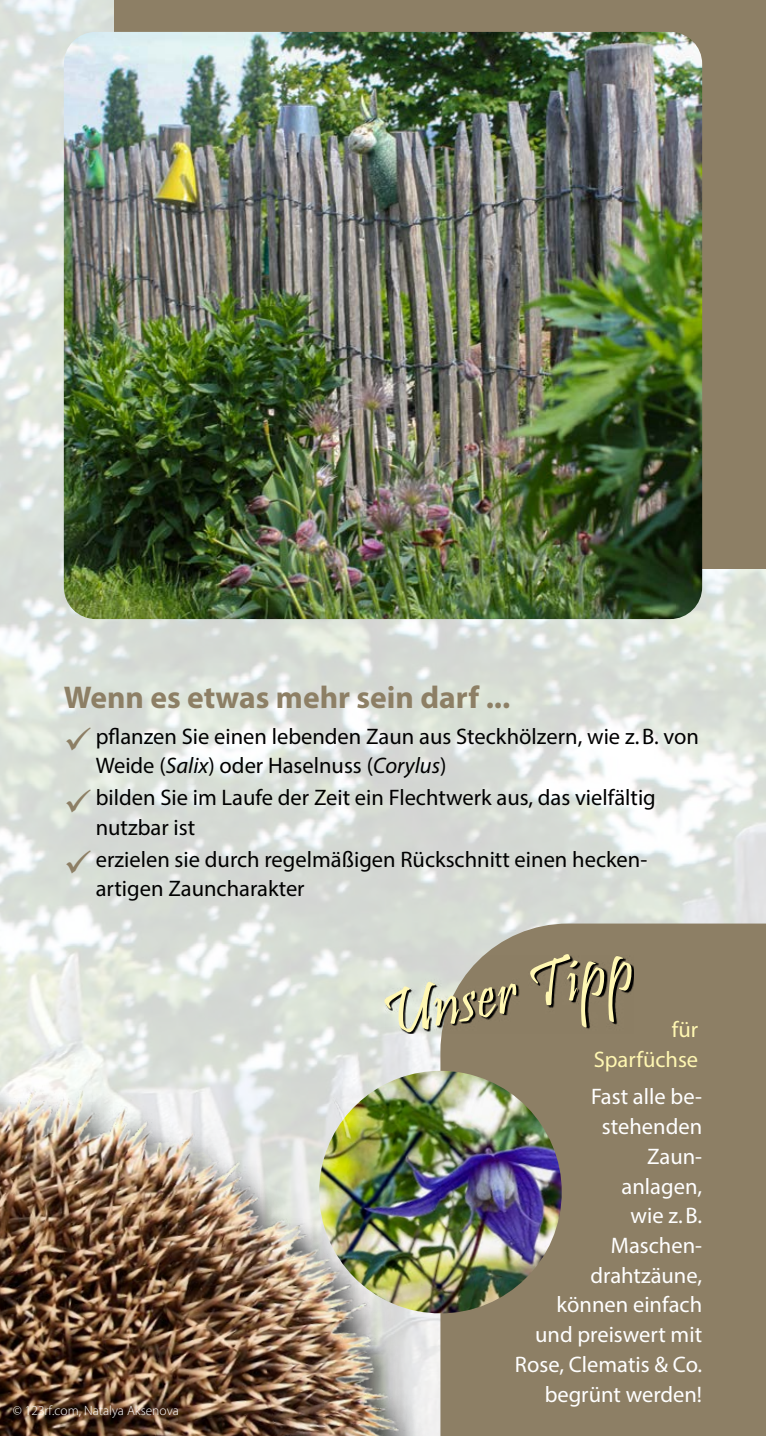
<style>
.page{position:relative;width:766px;height:1436px;background:#fff}
.page>*{position:absolute;margin:0;border:0;box-sizing:border-box;transform-origin:0 0}
.unser_tipp{font:67.5px "Pristina";color:#fff7b2}
.unterueberschrift{font:700 31.5px "Myriad Pro";color:#8d7f65}
.t1{font:22.5px/29.2px "Myriad Pro";color:#000}
.beschriftung_oval{font:22.5px/29.7px "Myriad Pro";color:#fff;text-align:right}
.beschriftung_oval-2{font:22.5px/29.7px "Myriad Pro";color:#fff7b2;text-align:right}
.t2{font:300 13.5px "Myriad Pro";color:#fff}
.s1{font-style:italic}
</style>
<div class="page">
<img style="left:0;top:0;width:765px;height:1435px">
<div style="left:440px;top:923px;width:325px;height:512px;background:#8d7f65"></div>
<div style="left:115px;top:0;width:650px;height:568px;background:#8d7f65"></div>
<img style="left:64px;top:32px;width:638px;height:587px">
<img style="left:422px;top:1070px;width:150px;height:253px">
<svg style="left:385px;top:955px;width:248px;height:79px;background:#888170"></svg>
<img style="left:0;top:1024px;width:422px;height:411px">
<svg style="left:66px;top:726px;width:25px;height:24px"></svg>
<svg style="left:66px;top:788px;width:25px;height:24px"></svg>
<svg style="left:66px;top:850px;width:25px;height:23px"></svg>
<h3 class="unterueberschrift" style="left:64px;top:676px;width:448px">Wenn es etwas mehr sein darf ...</h3>
<p class="t1" style="left:96px;top:721px;width:604px">pflanzen Sie einen lebenden Zaun aus Steckhölzern, wie z.B. von<br>Weide (<span class="s1">Salix</span>) oder Haselnuss (<span class="s1">Corylus</span>)</p>
<p class="t1" style="left:96px;top:782px;width:561px">bilden Sie im Laufe der Zeit ein Flechtwerk aus, das vielfältig nutzbar ist</p>
<p class="t1" style="left:96px;top:844px;width:551px">erzielen sie durch regelmäßigen Rückschnitt einen hecken&shy;artigen Zauncharakter</p>
<p class="t2" style="left:13px;top:1402px;width:168px">© 123rf.com, Natalya Aksenova</p>
<h4 class="unser_tipp" style="left:374px;top:978px;width:257px;rotate:-11deg">Unser Tipp</h4>
<p class="beschriftung_oval-2" style="left:593px;top:1014px;width:106px">für<br>Sparfüchse</p>
<p class="beschriftung_oval" style="left:514px;top:1081px;width:189px">Fast alle be&shy;stehenden<br>Zaun-<br>anlagen,<br>wie z.B.<br>Maschen&shy;drahtzäune, können einfach und preiswert mit<br>Rose, Clematis &amp; Co. begrünt werden!</p>
</div>
